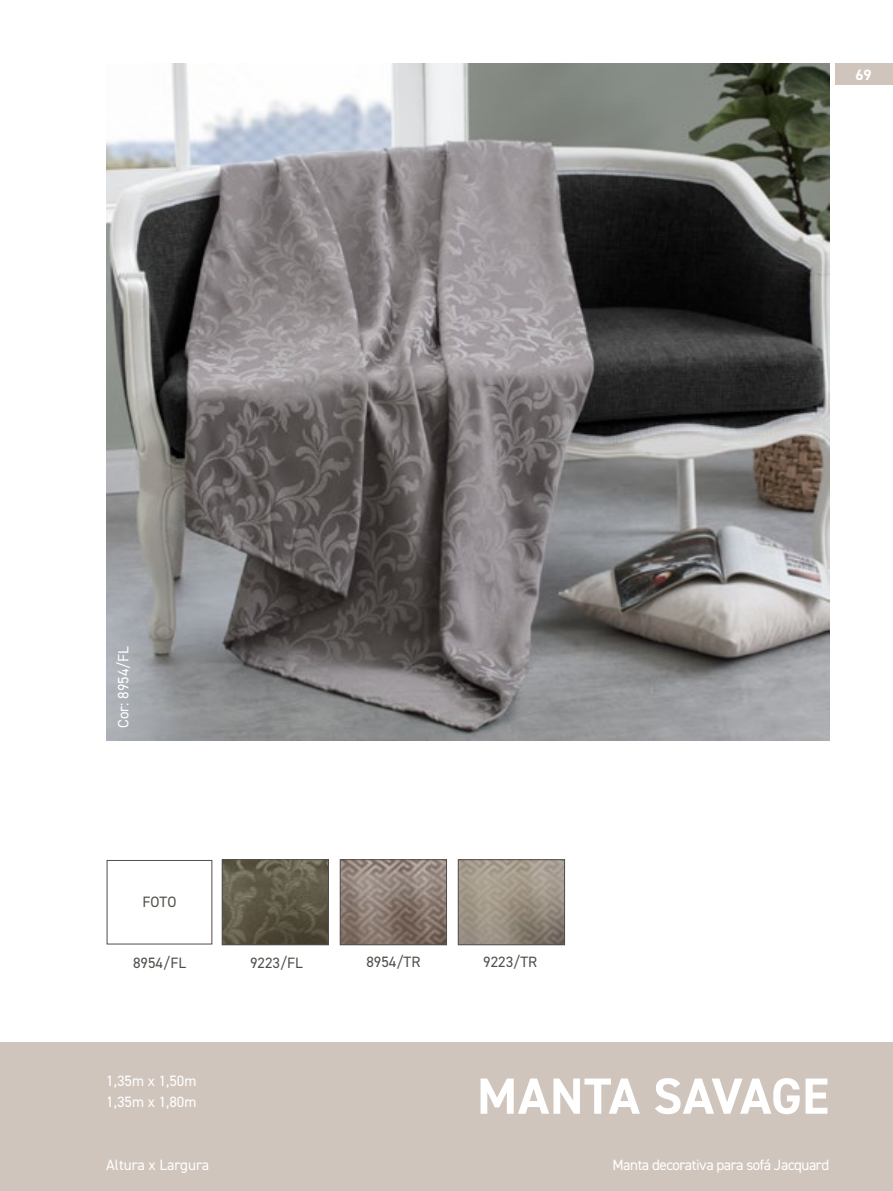
<style>
.page{position:relative;width:893px;height:1191px;background:#fff}
.page>*{position:absolute;margin:0;border:0;box-sizing:border-box;transform-origin:0 0}
.t1{font:700 51px "DIN2014";color:#fff}
.t2{font:15px/21px "DIN2014";color:#fff}
.t3{font:15px "DIN2014";color:#514e4a}
.t4{font:15px "DIN2014";letter-spacing:-.03em;color:#fff}
.t5{font:700 15px "DIN2014";color:#fff}
</style>
<div class="page">
<div style="left:0;top:1042px;width:893px;height:149px;background:#d0c5bd"></div>
<img style="left:106px;top:64px;width:723px;height:676px">
<img style="left:342px;top:861px;width:103px;height:82px">
<div style="left:340px;top:859px;width:107px;height:86px;border:1px solid #514e4a"></div>
<img style="left:224px;top:861px;width:103px;height:82px">
<div style="left:222px;top:859px;width:107px;height:86px;border:1px solid #514e4a"></div>
<img style="left:460px;top:861px;width:103px;height:82px">
<div style="left:458px;top:859px;width:107px;height:86px;border:1px solid #514e4a"></div>
<div style="left:836px;top:64px;width:57px;height:21px;background:#d0c5bd"></div>
<p class="t5" style="left:855px;top:65px;width:18px">69</p>
<p class="t2" style="left:113px;top:728px;width:83px;rotate:-90deg">Cor: 8954/FL</p>
<p class="t3" style="left:142px;top:892px;width:36px">FOTO</p>
<p class="t3" style="left:133px;top:953px;width:54px">8954/FL</p>
<p class="t3" style="left:250px;top:953px;width:54px">9223/FL</p>
<p class="t3" style="left:366px;top:952px;width:56px">8954/TR</p>
<p class="t3" style="left:483px;top:952px;width:56px">9223/TR</p>
<p class="t2" style="left:106px;top:1069px;width:92px">1,35m x 1,50m<br>1,35m x 1,80m</p>
<p class="t2" style="left:106px;top:1153px;width:104px">Altura x Largura</p>
<h1 class="t1" style="left:477px;top:1062px;width:353px">MANTA SAVAGE</h1>
<p class="t4" style="left:612px;top:1155px;width:218px">Manta decorativa para sofá Jacquard</p>
</div>
